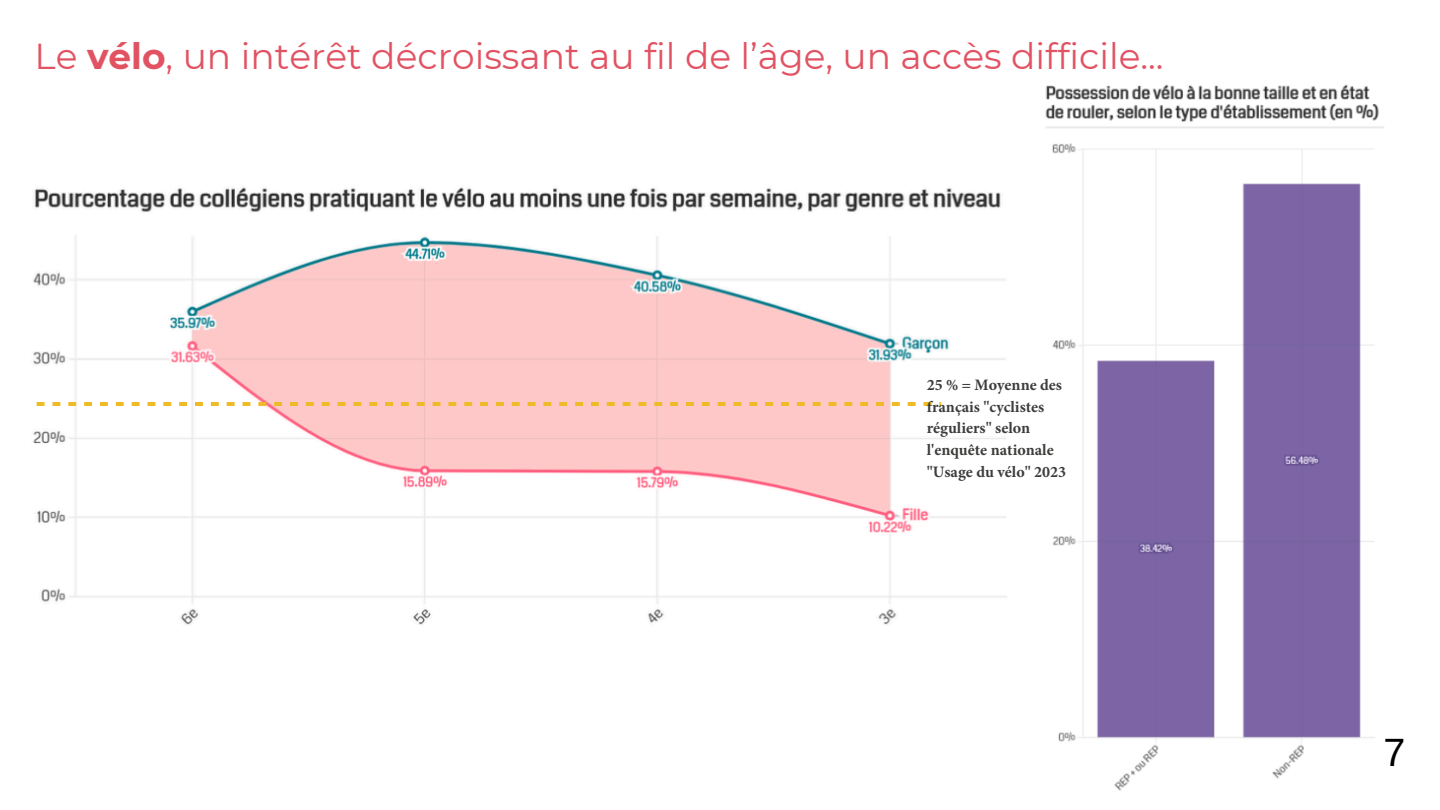
<style>
.page{position:relative;width:1440px;height:810px;background:#fff}
.page>*{position:absolute;margin:0;border:0;box-sizing:border-box;transform-origin:0 0}
.t1{font:39.5px "Arimo";color:#000}
.t2{font:36px "Montserrat";color:#e15363}
.t3{font:700 16px/21.8px "Minion Pro";color:#3c3c3b}
.s1{font-weight:700}
</style>
<div class="page">
<img style="left:33px;top:187px;width:933px;height:438px">
<img style="left:966px;top:84px;width:418px;height:707px">
<svg style="left:37px;top:402px;width:904px;height:4px;background:#f6c97f"></svg>
<p class="t2" style="left:35px;top:35px;width:1130px">Le <span class="s1">vélo</span>, un intérêt décroissant au fil de l’âge, un accès difficile...</p>
<p class="t3" style="left:927px;top:374px;width:141px">25 % = Moyenne des français "cyclistes réguliers" selon l'enquête nationale "Usage du vélo" 2023</p>
<p class="t1" style="left:1384px;top:730px;width:23px">7</p>
</div>
